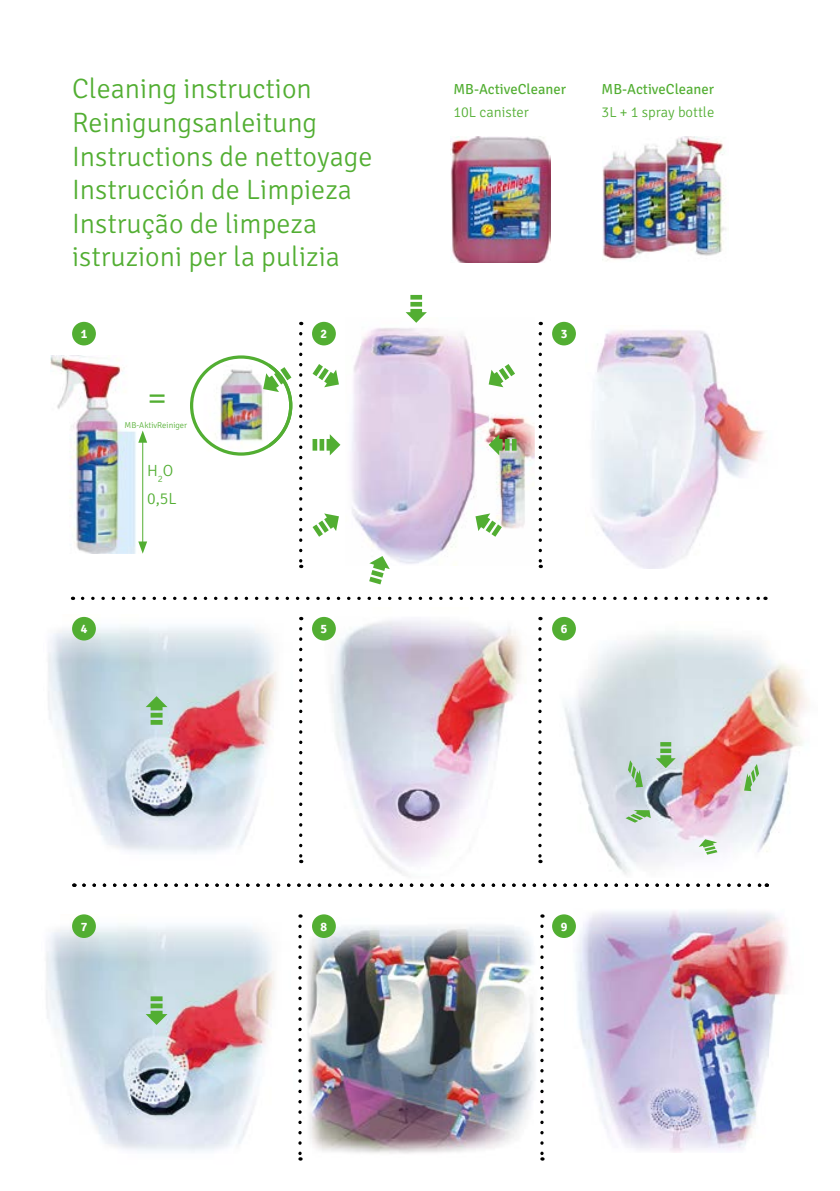
<style>
.page{position:relative;width:840px;height:1191px;background:#fff}
.page>*{position:absolute;margin:0;border:0;box-sizing:border-box;transform-origin:0 0}
.t1{font:300 35.6px "Signika Negative";color:#52ae32}
.t2{font:300 28px/33.6px "Signika Negative";color:#52ae32}
.t3{font:300 16.2px/27.4px "Signika Negative";color:#52ae32}
.t4{font:14.6px "Signika Negative";color:#52ae32}
.t5{font:300 14.6px "Signika Negative";color:#52ae32}
.t6{font:700 12.6px "Signika Negative";color:#fff}
.t7{font:300 8.6px "Signika Negative";color:#52ae32}
</style>
<div class="page">
<img style="left:46px;top:914px;width:229px;height:239px">
<img style="left:351px;top:328px;width:183px;height:236px">
<svg style="left:488px;top:364px;width:27px;height:23px"></svg>
<svg style="left:405px;top:295px;width:21px;height:28px"></svg>
<svg style="left:312px;top:364px;width:27px;height:23px"></svg>
<svg style="left:312px;top:513px;width:27px;height:24px"></svg>
<svg style="left:475px;top:513px;width:26px;height:24px"></svg>
<svg style="left:488px;top:434px;width:28px;height:21px"></svg>
<svg style="left:312px;top:434px;width:28px;height:21px"></svg>
<svg style="left:369px;top:556px;width:20px;height:28px"></svg>
<img style="left:48px;top:616px;width:229px;height:238px">
<img style="left:315px;top:616px;width:245px;height:258px">
<img style="left:593px;top:330px;width:172px;height:238px">
<svg style="left:82px;top:596px;width:683px;height:4px"></svg>
<svg style="left:299px;top:334px;width:3px;height:234px"></svg>
<svg style="left:538px;top:334px;width:3px;height:234px"></svg>
<svg style="left:84px;top:883px;width:682px;height:4px"></svg>
<img style="left:298px;top:917px;width:247px;height:238px">
<img style="left:559px;top:910px;width:230px;height:243px">
<img style="left:563px;top:934px;width:204px;height:191px">
<svg style="left:146px;top:996px;width:21px;height:29px"></svg>
<img style="left:542px;top:621px;width:267px;height:253px">
<svg style="left:655px;top:742px;width:20px;height:26px"></svg>
<svg style="left:627px;top:760px;width:15px;height:27px"></svg>
<svg style="left:743px;top:764px;width:15px;height:27px"></svg>
<svg style="left:625px;top:810px;width:25px;height:12px"></svg>
<svg style="left:698px;top:839px;width:19px;height:15px"></svg>
<img style="left:450px;top:137px;width:100px;height:125px">
<img style="left:602px;top:137px;width:124px;height:124px">
<div style="left:72px;top:322px;width:24px;height:23px;background:#52ae32;border-radius:50%"></div>
<div style="left:312px;top:322px;width:23px;height:23px;background:#52ae32;border-radius:50%"></div>
<div style="left:551px;top:322px;width:24px;height:23px;background:#52ae32;border-radius:50%"></div>
<div style="left:72px;top:914px;width:24px;height:24px;background:#52ae32;border-radius:50%"></div>
<div style="left:312px;top:914px;width:23px;height:24px;background:#52ae32;border-radius:50%"></div>
<div style="left:551px;top:914px;width:24px;height:24px;background:#52ae32;border-radius:50%"></div>
<div style="left:72px;top:617px;width:24px;height:23px;background:#52ae32;border-radius:50%"></div>
<div style="left:312px;top:617px;width:23px;height:23px;background:#52ae32;border-radius:50%"></div>
<div style="left:551px;top:617px;width:24px;height:23px;background:#52ae32;border-radius:50%"></div>
<svg style="left:299px;top:628px;width:3px;height:235px"></svg>
<svg style="left:538px;top:628px;width:3px;height:235px"></svg>
<svg style="left:298px;top:926px;width:3px;height:234px"></svg>
<svg style="left:540px;top:926px;width:3px;height:234px"></svg>
<svg style="left:146px;top:696px;width:21px;height:28px"></svg>
<img style="left:50px;top:355px;width:218px;height:199px">
<div style="left:190px;top:355px;width:102px;height:100px;border:3px solid #52ae32;border-radius:50%"></div>
<hr style="left:142px;top:439px;width:1px;height:106px;background:#52ae32">
<svg style="left:138px;top:430px;width:9px;height:13px"></svg>
<svg style="left:138px;top:541px;width:9px;height:12px"></svg>
<svg style="left:263px;top:367px;width:28px;height:25px"></svg>
<p class="t2" style="left:72px;top:73px;width:302px">Cleaning instruction<br>Reinigungsanleitung<br>Instructions de nettoyage<br>Instrucción de Limpieza<br>Instrução de limpeza istruzioni per la pulizia</p>
<p class="t4" style="left:601px;top:81px;width:114px">MB-ActiveCleaner</p>
<p class="t4" style="left:453px;top:81px;width:114px">MB-ActiveCleaner</p>
<p class="t5" style="left:453px;top:104px;width:77px">10L canister</p>
<p class="t5" style="left:601px;top:104px;width:114px">3L + 1 spray bottle</p>
<p class="t6" style="left:81px;top:326px;width:8px">1</p>
<p class="t6" style="left:320px;top:326px;width:8px">2</p>
<p class="t6" style="left:560px;top:326px;width:8px">3</p>
<p class="t1" style="left:148px;top:378px;width:20px">=</p>
<p class="t7" style="left:125px;top:420px;width:64px">MB-AktivReiniger</p>
<p class="t3" style="left:147px;top:457px;width:31px">H<sub>2</sub>O<br>0,5L</p>
<p class="t6" style="left:81px;top:621px;width:8px">4</p>
<p class="t6" style="left:320px;top:621px;width:8px">5</p>
<p class="t6" style="left:560px;top:621px;width:8px">6</p>
<p class="t6" style="left:81px;top:918px;width:8px">7</p>
<p class="t6" style="left:320px;top:918px;width:8px">8</p>
<p class="t6" style="left:560px;top:918px;width:8px">9</p>
</div>
